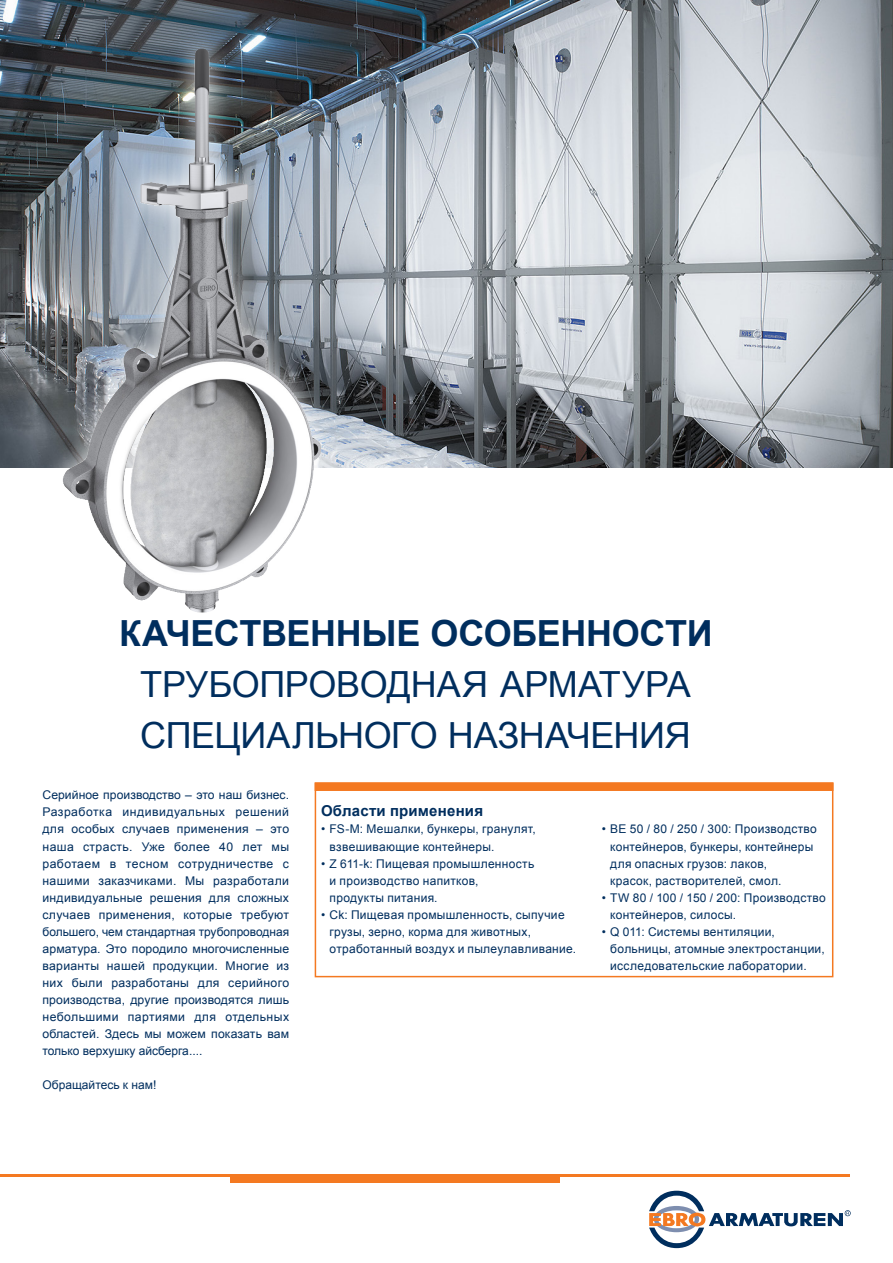
<style>
.page{position:relative;width:893px;height:1263px;background:#fff}
.page>*{position:absolute;margin:0;border:0;box-sizing:border-box;transform-origin:0 0}
.Head{font:36px/51px "Arial";letter-spacing:-.01em;color:#002e5e}
.Head-2{font:700 36px "Arial";letter-spacing:-.01em;color:#002e5e}
.Überschrift_Hinweise{font:700 15px "Arial";letter-spacing:.015em;color:#002e5e}
.Fließtext{font:12px/17px "Arial";letter-spacing:.025em;color:#002e5e}
.Fließtext-2{font:12px "Arial";color:#002e5e}
</style>
<div class="page">
<svg style="left:649px;top:1191px;width:202px;height:57px"></svg>
<div style="left:230px;top:1174px;width:330px;height:9px;background:#f47921"></div>
<hr style="left:0;top:1174px;width:850px;height:2px;background:#f47921">
<img style="left:0;top:0;width:893px;height:468px">
<div style="left:40px;top:26px;width:304px;height:609px;background:#fff;opacity:.9"></div>
<img style="left:80px;top:49px;width:119px;height:414px">
<div style="left:315px;top:782px;width:518px;height:195px;border:2px solid #f47921"></div>
<div style="left:315px;top:782px;width:518px;height:9px;background:#f47921;border:2px solid #f47921"></div>
<p class="Head-2" style="left:119px;top:610px;width:595px">КАЧЕСТВЕННЫЕ ОСОБЕННОСТИ</p>
<p class="Head" style="left:140px;top:660px;width:552px">ТРУБОПРОВОДНАЯ АРМАТУРА<br>СПЕЦИАЛЬНОГО НАЗНАЧЕНИЯ</p>
<p class="Fließtext" style="left:43px;top:787px;width:248px;text-align:justify">Серийное производство – это наш бизнес.<br>Разработка индивидуальных решений для особых случаев применения – это наша страсть. Уже более 40 лет мы работаем в тесном сотрудничестве с нашими заказчиками. Мы разработали индивидуальные решения для сложных случаев применения, которые требуют большего, чем стандартная трубопроводная арматура. Это породило многочисленные варианты нашей продукции. Многие из них были разработаны для серийного производства, другие производятся лишь небольшими партиями для отдельных областей. Здесь мы можем показать вам только верхушку айсберга....</p>
<p class="Fließtext-2" style="left:43px;top:1076px;width:115px">Обращайтесь к нам!</p>
<p class="Überschrift_Hinweise" style="left:321px;top:801px;width:164px">Области применения</p>
<p class="Fließtext" style="left:330px;top:821px;width:208px;text-indent:-9px">• FS-M: Мешалки, бункеры, гранулят, взвешивающие контейнеры.</p>
<p class="Fließtext" style="left:330px;top:855px;width:206px;text-indent:-9px">• Z 611-k: Пищевая промышленность и производство напитков, продукты питания.</p>
<p class="Fließtext" style="left:330px;top:906px;width:248px;text-indent:-9px">• Ck: Пищевая промышленность, сыпучие грузы, зерно, корма для животных, отработанный воздух и пылеулавливание.</p>
<p class="Fließtext" style="left:610px;top:821px;width:208px;text-indent:-9px">• BE 50 / 80 / 250 / 300: Производство контейнеров, бункеры, контейнеры для опасных грузов: лаков,<br>красок, растворителей, смол.</p>
<p class="Fließtext" style="left:610px;top:889px;width:217px;text-indent:-9px">• TW 80 / 100 / 150 / 200: Производство контейнеров, силосы.</p>
<p class="Fließtext" style="left:610px;top:923px;width:216px;text-indent:-9px">• Q 011: Системы вентиляции, больницы, атомные электростанции, исследовательские лаборатории.</p>
</div>
